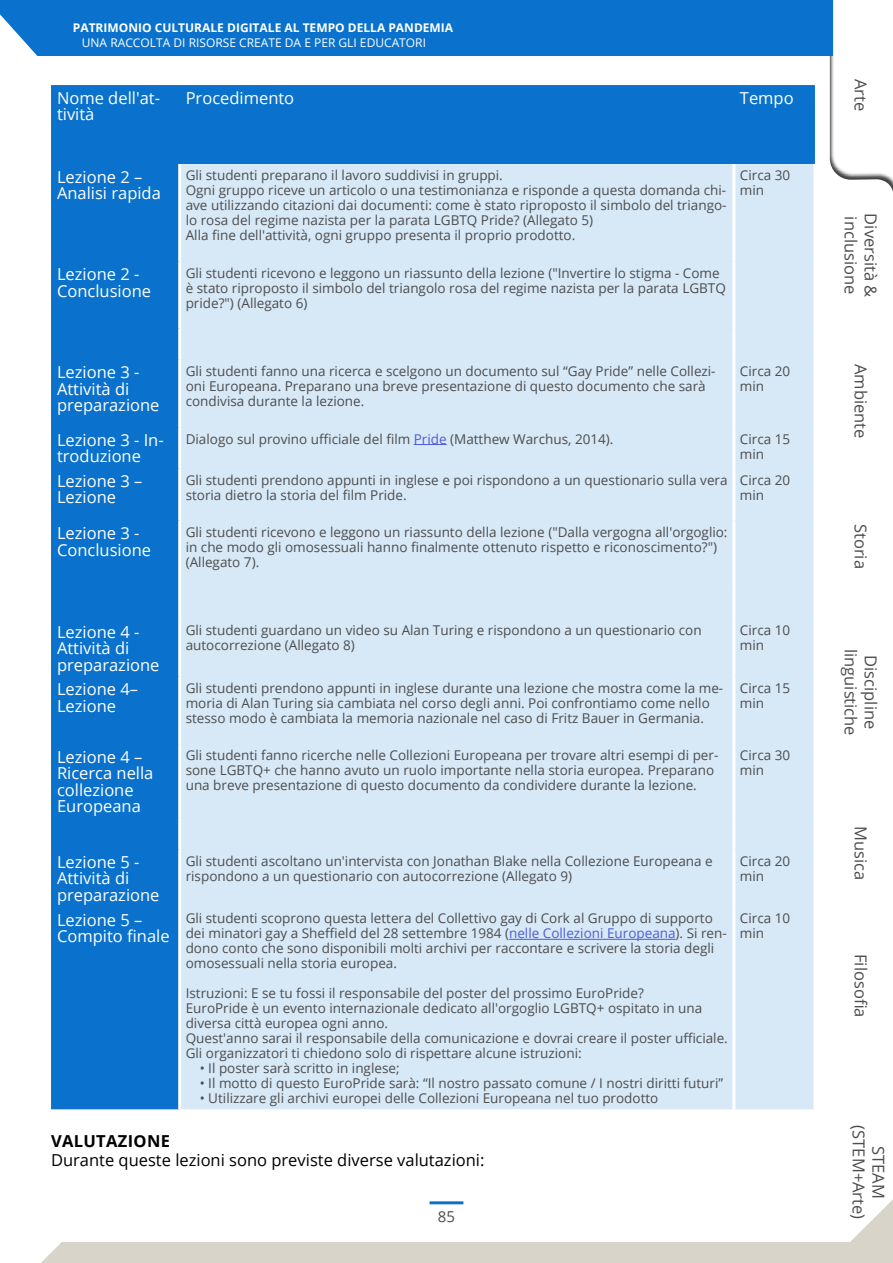
<style>
.page{position:relative;width:893px;height:1263px;background:#fff}
.page>*{position:absolute;margin:0;border:0;box-sizing:border-box;transform-origin:0 0}
.t1{font:16.5px/16.5px "Open Sans";color:#fff}
.t2{font:16.5px/19.8px "Open Sans";color:#4d4d4d;text-align:center}
.t3{font:16.5px "Open Sans";color:#000}
.t4{font:700 16.5px "Open Sans";letter-spacing:.02em;color:#000}
.t5{font:15px "Open Sans";color:#4d4d4d}
.t6{font:13.5px/15px "Open Sans";color:#4d4d4d}
.t7{font:700 12px "Open Sans";color:#fff}
.t8{font:12px "Open Sans";color:#fff}
.s1{color:#4f5cd6}
</style>
<div class="page">
<div style="left:51px;top:85px;width:764px;height:1024px;background:#0a72cc"></div>
<div style="left:181px;top:164px;width:632px;height:945px;background:#d7e8f7"></div>
<hr style="left:178px;top:164px;width:3px;height:97px;background:#fff">
<hr style="left:813px;top:164px;width:3px;height:97px;background:#fff">
<hr style="left:178px;top:261px;width:3px;height:68px;background:#fff">
<hr style="left:813px;top:261px;width:3px;height:68px;background:#fff">
<hr style="left:178px;top:329px;width:3px;height:31px;background:#fff">
<hr style="left:813px;top:329px;width:3px;height:31px;background:#fff">
<hr style="left:178px;top:360px;width:3px;height:67px;background:#fff">
<hr style="left:813px;top:360px;width:3px;height:67px;background:#fff">
<hr style="left:178px;top:427px;width:3px;height:41px;background:#fff">
<hr style="left:813px;top:427px;width:3px;height:41px;background:#fff">
<hr style="left:178px;top:468px;width:3px;height:53px;background:#fff">
<hr style="left:813px;top:468px;width:3px;height:53px;background:#fff">
<hr style="left:178px;top:521px;width:3px;height:67px;background:#fff">
<hr style="left:813px;top:521px;width:3px;height:67px;background:#fff">
<hr style="left:178px;top:588px;width:3px;height:31px;background:#fff">
<hr style="left:813px;top:588px;width:3px;height:31px;background:#fff">
<hr style="left:178px;top:619px;width:3px;height:58px;background:#fff">
<hr style="left:813px;top:619px;width:3px;height:58px;background:#fff">
<hr style="left:178px;top:677px;width:3px;height:67px;background:#fff">
<hr style="left:813px;top:677px;width:3px;height:67px;background:#fff">
<hr style="left:178px;top:744px;width:3px;height:74px;background:#fff">
<hr style="left:813px;top:744px;width:3px;height:74px;background:#fff">
<hr style="left:178px;top:818px;width:3px;height:31px;background:#fff">
<hr style="left:813px;top:818px;width:3px;height:31px;background:#fff">
<hr style="left:178px;top:849px;width:3px;height:58px;background:#fff">
<hr style="left:813px;top:849px;width:3px;height:58px;background:#fff">
<hr style="left:178px;top:907px;width:3px;height:202px;background:#fff">
<hr style="left:813px;top:907px;width:3px;height:202px;background:#fff">
<hr style="left:732px;top:164px;width:3px;height:97px;background:#fff">
<hr style="left:732px;top:261px;width:3px;height:68px;background:#fff">
<hr style="left:732px;top:329px;width:3px;height:31px;background:#fff">
<hr style="left:732px;top:360px;width:3px;height:67px;background:#fff">
<hr style="left:732px;top:427px;width:3px;height:41px;background:#fff">
<hr style="left:732px;top:468px;width:3px;height:53px;background:#fff">
<hr style="left:732px;top:521px;width:3px;height:67px;background:#fff">
<hr style="left:732px;top:588px;width:3px;height:31px;background:#fff">
<hr style="left:732px;top:619px;width:3px;height:58px;background:#fff">
<hr style="left:732px;top:677px;width:3px;height:67px;background:#fff">
<hr style="left:732px;top:744px;width:3px;height:74px;background:#fff">
<hr style="left:732px;top:818px;width:3px;height:31px;background:#fff">
<hr style="left:732px;top:849px;width:3px;height:58px;background:#fff">
<hr style="left:732px;top:907px;width:3px;height:202px;background:#fff">
<hr style="left:414px;top:444px;width:33px;height:1px;background:#4f5cd6">
<hr style="left:509px;top:939px;width:167px;height:1px;background:#4f5cd6">
<div style="left:817px;top:0;width:76px;height:207px;background:#000;opacity:.75"></div>
<div style="left:0;top:0;width:832px;height:56px;background:#0a72cc"></div>
<div style="left:0;top:1242px;width:893px;height:21px;background:#d9d4ca"></div>
<svg style="left:0;top:1242px;width:62px;height:21px"></svg>
<svg style="left:0;top:14px;width:38px;height:42px"></svg>
<hr style="left:430px;top:1201px;width:33px;height:3px;background:#0a72cc">
<svg style="left:850px;top:1199px;width:43px;height:43px"></svg>
<p class="t7" style="left:73px;top:19px;width:382px">PATRIMONIO CULTURALE DIGITALE AL TEMPO DELLA PANDEMIA</p>
<p class="t8" style="left:82px;top:34px;width:346px">UNA RACCOLTA DI RISORSE CREATE DA E PER GLI EDUCATORI</p>
<p class="t1" style="left:57px;top:89px;width:104px">Nome dell'at&shy;tività</p>
<p class="t1" style="left:186px;top:89px;width:110px">Procedimento</p>
<p class="t1" style="left:740px;top:89px;width:55px">Tempo</p>
<p class="t1" style="left:57px;top:168px;width:105px">Lezione 2 –<br>Analisi rapida</p>
<p class="t6" style="left:186px;top:168px;width:542px">Gli studenti preparano il lavoro suddivisi in gruppi.<br>Ogni gruppo riceve un articolo o una testimonianza e risponde a questa domanda chi&shy;ave utilizzando citazioni dai documenti: come è stato riproposto il simbolo del triango&shy;lo rosa del regime nazista per la parata LGBTQ Pride? (Allegato 5)<br>Alla fine dell'attività, ogni gruppo presenta il proprio prodotto.</p>
<p class="t6" style="left:740px;top:168px;width:52px">Circa 30 min</p>
<p class="t1" style="left:57px;top:265px;width:96px">Lezione 2 -<br>Conclusione</p>
<p class="t6" style="left:186px;top:265px;width:542px">Gli studenti ricevono e leggono un riassunto della lezione ("Invertire lo stigma - Come è stato riproposto il simbolo del triangolo rosa del regime nazista per la parata LGBTQ pride?") (Allegato 6)</p>
<p class="t1" style="left:57px;top:364px;width:104px">Lezione 3 -<br>Attività di preparazione</p>
<p class="t6" style="left:186px;top:363px;width:531px">Gli studenti fanno una ricerca e scelgono un documento sul “Gay Pride” nelle Collezi&shy;oni Europeana. Preparano una breve presentazione di questo documento che sarà condivisa durante la lezione.</p>
<p class="t6" style="left:740px;top:363px;width:52px">Circa 20 min</p>
<p class="t1" style="left:57px;top:431px;width:108px">Lezione 3 - In&shy;troduzione</p>
<p class="t6" style="left:186px;top:431px;width:429px">Dialogo sul provino ufficiale del film <span class="s1">Pride</span> (Matthew Warchus, 2014).</p>
<p class="t6" style="left:740px;top:431px;width:52px">Circa 15 min</p>
<p class="t1" style="left:57px;top:472px;width:87px">Lezione 3 –<br>Lezione</p>
<p class="t6" style="left:186px;top:472px;width:543px">Gli studenti prendono appunti in inglese e poi rispondono a un questionario sulla vera storia dietro la storia del film Pride.</p>
<p class="t6" style="left:740px;top:472px;width:52px">Circa 20 min</p>
<p class="t1" style="left:57px;top:525px;width:96px">Lezione 3 -<br>Conclusione</p>
<p class="t6" style="left:186px;top:524px;width:543px">Gli studenti ricevono e leggono un riassunto della lezione ("Dalla vergogna all'orgoglio: in che modo gli omosessuali hanno finalmente ottenuto rispetto e riconoscimento?") (Allegato 7).</p>
<p class="t1" style="left:57px;top:623px;width:104px">Lezione 4 -<br>Attività di preparazione</p>
<p class="t6" style="left:186px;top:623px;width:517px">Gli studenti guardano un video su Alan Turing e rispondono a un questionario con autocorrezione (Allegato 8)</p>
<p class="t6" style="left:740px;top:623px;width:52px">Circa 10 min</p>
<p class="t1" style="left:57px;top:681px;width:83px">Lezione 4–<br>Lezione</p>
<p class="t6" style="left:186px;top:680px;width:539px">Gli studenti prendono appunti in inglese durante una lezione che mostra come la me&shy;moria di Alan Turing sia cambiata nel corso degli anni. Poi confrontiamo come nello stesso modo è cambiata la memoria nazionale nel caso di Fritz Bauer in Germania.</p>
<p class="t6" style="left:740px;top:680px;width:52px">Circa 15 min</p>
<p class="t1" style="left:57px;top:748px;width:98px">Lezione 4 –<br>Ricerca nella collezione<br>Europeana</p>
<p class="t6" style="left:186px;top:748px;width:534px">Gli studenti fanno ricerche nelle Collezioni Europeana per trovare altri esempi di per&shy;sone LGBTQ+ che hanno avuto un ruolo importante nella storia europea. Preparano una breve presentazione di questo documento da condividere durante la lezione.</p>
<p class="t6" style="left:740px;top:748px;width:52px">Circa 30 min</p>
<p class="t1" style="left:57px;top:853px;width:104px">Lezione 5 -<br>Attività di preparazione</p>
<p class="t6" style="left:186px;top:853px;width:529px">Gli studenti ascoltano un'intervista con Jonathan Blake nella Collezione Europeana e rispondono a un questionario con autocorrezione (Allegato 9)</p>
<p class="t6" style="left:740px;top:853px;width:52px">Circa 20 min</p>
<p class="t1" style="left:57px;top:911px;width:114px">Lezione 5 –<br>Compito finale</p>
<p class="t6" style="left:186px;top:910px;width:543px">Gli studenti scoprono questa lettera del Collettivo gay di Cork al Gruppo di supporto dei minatori gay a Sheffield del 28 settembre 1984 (<span class="s1">nelle Collezioni Europeana</span>). Si ren&shy;dono conto che sono disponibili molti archivi per raccontare e scrivere la storia degli omosessuali nella storia europea.</p>
<p class="t6" style="left:186px;top:985px;width:544px">Istruzioni: E se tu fossi il responsabile del poster del prossimo EuroPride?<br>EuroPride è un evento internazionale dedicato all'orgoglio LGBTQ+ ospitato in una diversa città europea ogni anno.<br>Quest'anno sarai il responsabile della comunicazione e dovrai creare il poster ufficiale.<br>Gli organizzatori ti chiedono solo di rispettare alcune istruzioni:</p>
<p class="t6" style="left:200px;top:1060px;width:201px">• Il poster sarà scritto in inglese;</p>
<p class="t6" style="left:200px;top:1075px;width:525px">• Il motto di questo EuroPride sarà: “Il nostro passato comune / I nostri diritti futuri”</p>
<p class="t6" style="left:200px;top:1090px;width:460px">• Utilizzare gli archivi europei delle Collezioni Europeana nel tuo prodotto</p>
<p class="t6" style="left:740px;top:910px;width:52px">Circa 10 min</p>
<p class="t4" style="left:51px;top:1129px;width:120px">VALUTAZIONE</p>
<p class="t3" style="left:51px;top:1149px;width:435px">Durante queste lezioni sono previste diverse valutazioni:</p>
<p class="t5" style="left:438px;top:1206px;width:19px">85</p>
<p class="t2" style="left:871px;top:79px;width:34px;rotate:90deg">Arte</p>
<p class="t2" style="left:881px;top:213px;width:85px;text-align:left;rotate:90deg">Diversità &amp; inclusione</p>
<p class="t2" style="left:871px;top:364px;width:76px;rotate:90deg">Ambiente</p>
<p class="t2" style="left:871px;top:524px;width:46px;rotate:90deg">Storia</p>
<p class="t2" style="left:881px;top:649px;width:88px;rotate:90deg">Discipline linguistiche</p>
<p class="t2" style="left:871px;top:826px;width:56px;rotate:90deg">Musica</p>
<p class="t2" style="left:871px;top:954px;width:65px;rotate:90deg">Filosofia</p>
<p class="t2" style="left:889px;top:1125px;width:95px;rotate:90deg">STEAM (STEM+Arte)</p>
</div>
